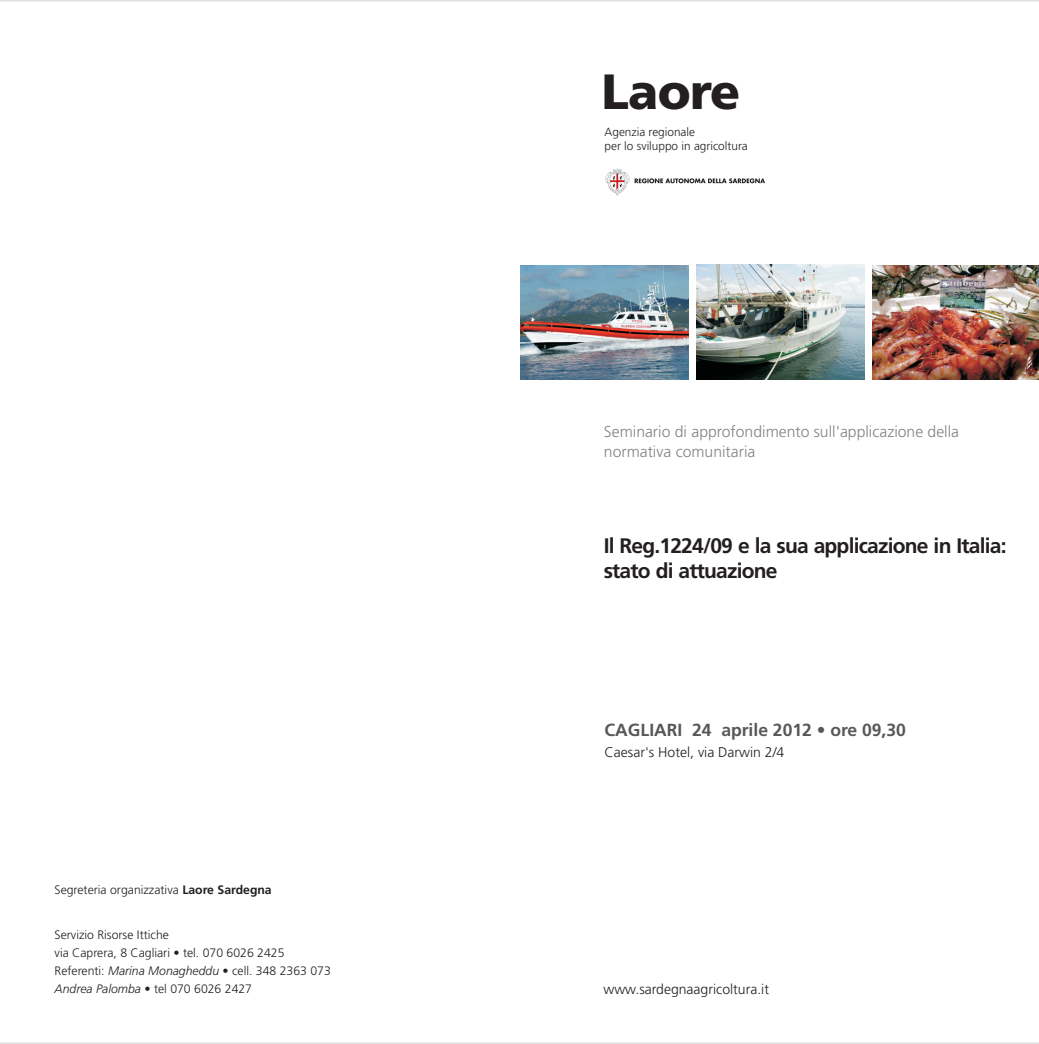
<style>
.page{position:relative;width:1039px;height:1044px;background:#fff}
.page>*{position:absolute;margin:0;border:0;box-sizing:border-box;transform-origin:0 0}
.t1{font:900 49.35px "Frutiger";letter-spacing:-.015em;color:#231f20}
.t2{font:700 21px/24.8px "Frutiger";letter-spacing:-.04em;color:#231f20}
.t3{font:700 17.5px "Frutiger";color:#57585a}
.t4{font:300 15.75px/20.1px "Frutiger";color:#808285}
.t5{font:300 14px "Frutiger";color:#231f20}
.t6{font:300 12.25px/17.8px "Frutiger";color:#231f20}
.t7{font:300 11.9px/13.7px "Frutiger";color:#231f20}
.s1{font-weight:700}
.s2{font-style:italic}
</style>
<div class="page">
<svg style="left:605px;top:168px;width:160px;height:28px"></svg>
<img style="left:872px;top:265px;width:167px;height:114px">
<img style="left:520px;top:265px;width:168px;height:114px">
<img style="left:696px;top:265px;width:168px;height:114px">
<p class="t6" style="left:55px;top:882px;width:219px">Segreteria organizzativa <span class="s1">Laore Sardegna</span></p>
<p class="t6" style="left:55px;top:927px;width:278px">Servizio Risorse Ittiche<br>via Caprera, 8 Cagliari • tel. 070 6026 2425<br>Referenti: <span class="s2">Marina Monagheddu</span> • cell. 348 2363 073<br><span class="s2">Andrea Palomba</span> • tel 070 6026 2427</p>
<h1 class="t1" style="left:601px;top:72px;width:140px">Laore</h1>
<p class="t7" style="left:604px;top:126px;width:145px">Agenzia regionale<br>per lo sviluppo in agricoltura</p>
<p class="t4" style="left:604px;top:423px;width:357px">Seminario di approfondimento sull'applicazione della normativa comunitaria</p>
<h2 class="t2" style="left:603px;top:535px;width:404px">Il Reg.1224/09 e la sua applicazione in Italia: stato di attuazione</h2>
<h3 class="t3" style="left:604px;top:722px;width:303px">CAGLIARI 24 aprile 2012 • ore 09,30</h3>
<p class="t5" style="left:604px;top:747px;width:181px">Caesar's Hotel, via Darwin 2/4</p>
<p class="t5" style="left:603px;top:983px;width:167px">www.sardegnaagricoltura.it</p>
</div>
